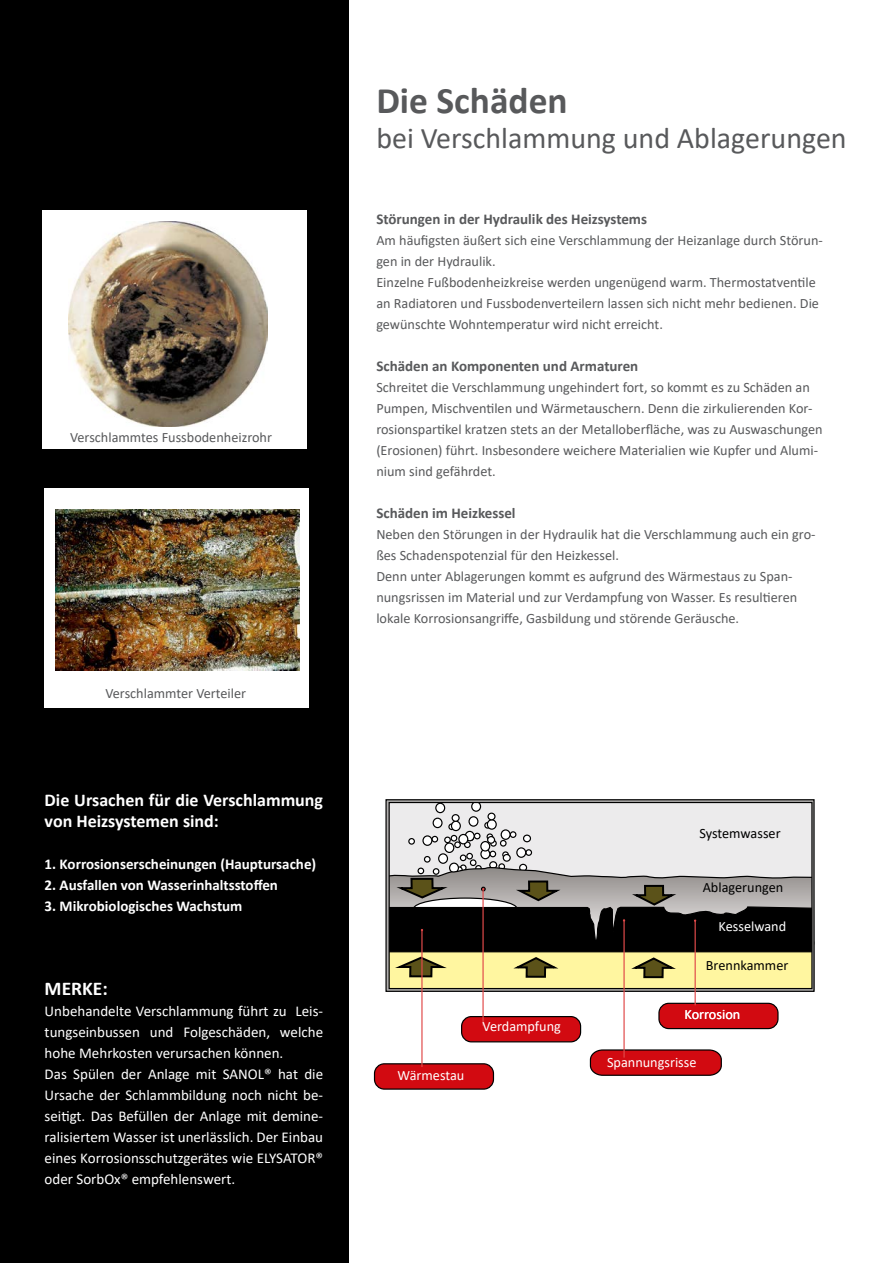
<style>
.page{position:relative;width:893px;height:1263px;background:#fff}
.page>*{position:absolute;margin:0;border:0;box-sizing:border-box;transform-origin:0 0}
.t1{font:700 37.5px "Calibri";color:#58595b}
.t2{font:30px "Calibri";color:#58595b}
.t3{font:700 19.5px "Calibri";color:#fff}
.t4{font:700 18px/21px "Calibri";color:#fff}
.t5{font:15px/21px "Calibri";color:#fff}
.t6{font:700 15px "Calibri";color:#fff}
.t7{font:700 15px "Calibri";color:#58595b}
.t8{font:14.25px/21px "Calibri";color:#58595b}
.t9{font:14.25px "Calibri";color:#fff}
.t10{font:14.25px "Calibri";color:#000}
</style>
<div class="page">
<div style="left:0;top:0;width:349px;height:1263px;background:#000"></div>
<svg style="left:385px;top:799px;width:430px;height:193px;background:#c6c3af"></svg>
<svg style="left:386px;top:822px;width:429px;height:157px;background:#949184"></svg>
<div style="left:374px;top:1064px;width:119px;height:25px;background:#d20a11;border-radius:10px"></div>
<div style="left:374px;top:1063px;width:120px;height:27px;border:1px solid #000;border-radius:10px"></div>
<svg style="left:589px;top:1049px;width:133px;height:27px;background:#c0171d"></svg>
<div style="left:659px;top:1003px;width:119px;height:25px;background:#d20a11;border-radius:10px"></div>
<div style="left:658px;top:1003px;width:121px;height:26px;border:1px solid #000;border-radius:10px"></div>
<div style="left:462px;top:1016px;width:119px;height:26px;background:#d20a11;border-radius:10px"></div>
<div style="left:461px;top:1016px;width:120px;height:26px;border:1px solid #000;border-radius:10px"></div>
<hr style="left:421px;top:930px;width:2px;height:137px;background:#e14a4a">
<hr style="left:482px;top:889px;width:2px;height:137px;background:#e14a4a">
<hr style="left:623px;top:921px;width:2px;height:136px;background:#e14a4a">
<hr style="left:695px;top:920px;width:1px;height:85px;background:#e14a4a">
<div style="left:43px;top:211px;width:263px;height:238px;background:#fff"></div>
<img style="left:69px;top:222px;width:199px;height:204px">
<div style="left:45px;top:488px;width:264px;height:219px;background:#fff"></div>
<img style="left:56px;top:509px;width:243px;height:162px">
<p class="t8" style="left:70px;top:426px;width:203px">Verschlammtes Fussbodenheizrohr</p>
<p class="t8" style="left:105px;top:683px;width:142px">Verschlammter Verteiler</p>
<p class="t4" style="left:45px;top:789px;width:280px">Die Ursachen für die Verschlammung von Heizsystemen sind:</p>
<p class="t6" style="left:45px;top:853px;width:273px">1. Korrosionserscheinungen (Hauptursache)</p>
<p class="t6" style="left:45px;top:874px;width:235px">2. Ausfallen von Wasserinhaltsstoffen</p>
<p class="t6" style="left:45px;top:895px;width:199px">3. Mikrobiologisches Wachstum</p>
<h3 class="t3" style="left:45px;top:975px;width:65px">MERKE:</h3>
<p class="t5" style="left:45px;top:1000px;width:280px">Unbehandelte Verschlammung führt zu Leis&shy;tungseinbussen und Folgeschäden, welche hohe Mehrkosten verursachen können.<br>Das Spülen der Anlage mit SANOL® hat die Ursache der Schlammbildung noch nicht be&shy;seitigt. Das Befüllen der Anlage mit demine&shy;ralisiertem Wasser ist unerlässlich. Der Einbau eines Korrosionsschutzgerätes wie ELYSATOR® oder SorbOx® empfehlenswert.</p>
<h1 class="t1" style="left:376px;top:75px;width:193px">Die Schäden</h1>
<h2 class="t2" style="left:376px;top:117px;width:472px">bei Verschlammung und Ablagerungen</h2>
<p class="t7" style="left:376px;top:208px;width:272px">Störungen in der Hydraulik des Heizsystems</p>
<p class="t8" style="left:376px;top:229px;width:448px">Am häufigsten äußert sich eine Verschlammung der Heizanlage durch Störun&shy;gen in der Hydraulik.<br>Einzelne Fußbodenheizkreise werden ungenügend warm. Thermostatventile an Radiatoren und Fussbodenverteilern lassen sich nicht mehr bedienen. Die gewünschte Wohntemperatur wird nicht erreicht.</p>
<p class="t7" style="left:376px;top:355px;width:264px">Schäden an Komponenten und Armaturen</p>
<p class="t8" style="left:376px;top:376px;width:448px">Schreitet die Verschlammung ungehindert fort, so kommt es zu Schäden an Pumpen, Mischventilen und Wärmetauschern. Denn die zirkulierenden Kor&shy;rosionspartikel kratzen stets an der Metalloberfläche, was zu Auswaschungen (Erosionen) führt. Insbesondere weichere Materialien wie Kupfer und Alumi&shy;nium sind gefährdet.</p>
<p class="t7" style="left:376px;top:502px;width:141px">Schäden im Heizkessel</p>
<p class="t8" style="left:376px;top:523px;width:441px">Neben den Störungen in der Hydraulik hat die Verschlammung auch ein gro&shy;ßes Schadenspotenzial für den Heizkessel.<br>Denn unter Ablagerungen kommt es aufgrund des Wärmestaus zu Span&shy;nungsrissen im Material und zur Verdampfung von Wasser. Es resultieren lokale Korrosionsangriffe, Gasbildung und störende Geräusche.</p>
<p class="t10" style="left:699px;top:824px;width:83px">Systemwasser</p>
<p class="t10" style="left:703px;top:877px;width:82px">Ablagerungen</p>
<p class="t9" style="left:719px;top:916px;width:69px">Kesselwand</p>
<p class="t10" style="left:706px;top:955px;width:84px">Brennkammer</p>
<p class="t9" style="left:398px;top:1065px;width:68px">Wärmestau</p>
<p class="t9" style="left:483px;top:1017px;width:80px">Verdampfung</p>
<p class="t9" style="left:685px;top:1004px;width:57px">Korrosion</p>
<p class="t9" style="left:607px;top:1052px;width:91px">Spannungsrisse</p>
</div>
